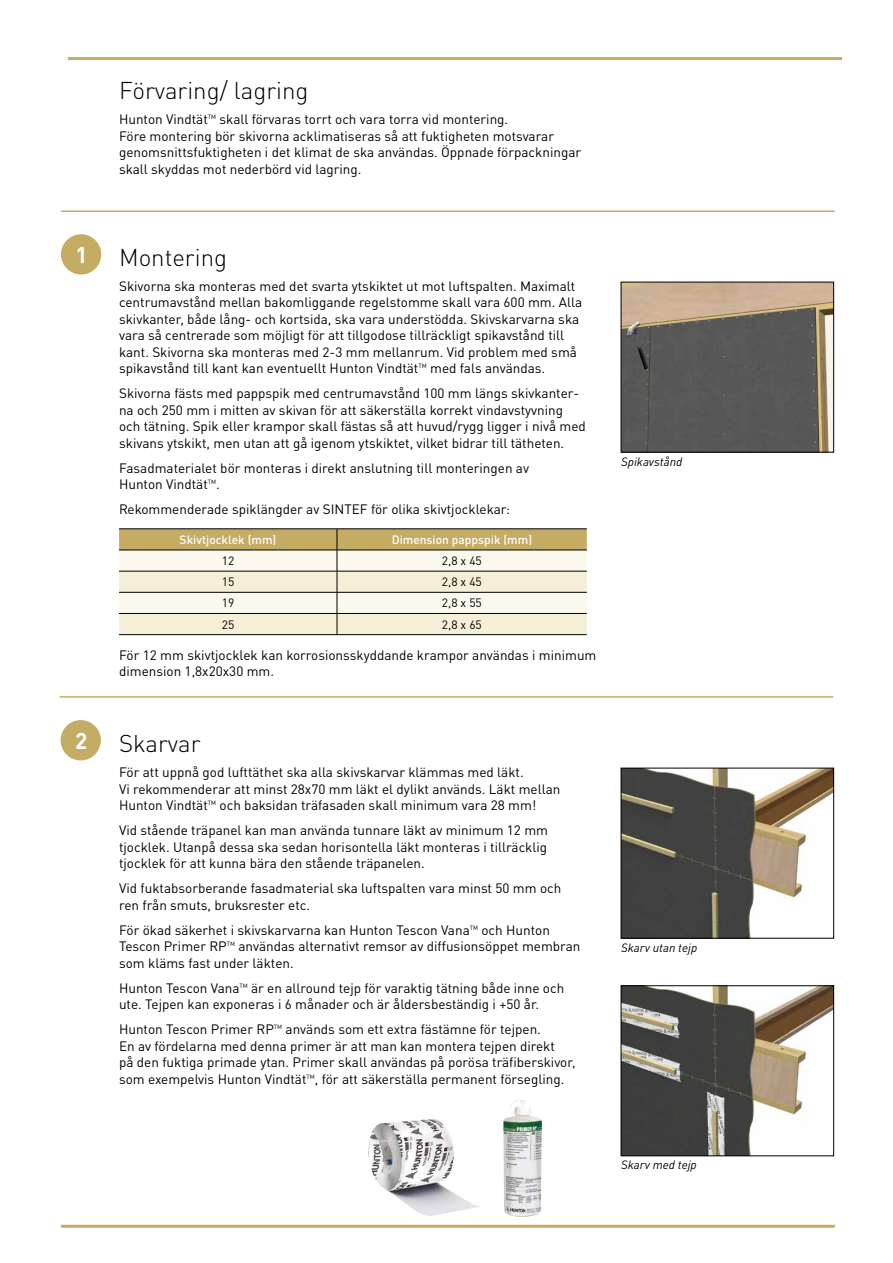
<style>
.page{position:relative;width:893px;height:1263px;background:#fff}
.page>*{position:absolute;margin:0;border:0;box-sizing:border-box;transform-origin:0 0}
.t1{font:300 24px "DINOT";color:#000}
.t2{font:700 22.5px "DINOT";color:#fff}
.t3{font:13.5px/16.5px "DINOT";color:#000}
.t4{font:500 12px "DINOT";color:#fff}
.t5{font:italic 12px "DINOT";color:#000}
.t6{font:12px "DINOT";color:#000}
</style>
<div class="page">
<hr style="left:119px;top:528px;width:218px;height:1px;background:#000">
<hr style="left:337px;top:528px;width:250px;height:1px;background:#000">
<svg style="left:119px;top:529px;width:468px;height:105px;background:#e3dbc1"></svg>
<hr style="left:119px;top:634px;width:218px;height:1px;background:#000">
<hr style="left:337px;top:634px;width:250px;height:1px;background:#000">
<div style="left:61px;top:234px;width:40px;height:41px;background:#c5ac65;border-radius:50%"></div>
<div style="left:61px;top:720px;width:40px;height:40px;background:#c5ac65;border-radius:50%"></div>
<hr style="left:60px;top:696px;width:773px;height:2px;background:#c5ac65">
<hr style="left:68px;top:57px;width:774px;height:3px;background:#c5ac65">
<hr style="left:61px;top:1225px;width:774px;height:3px;background:#c5ac65">
<hr style="left:61px;top:210px;width:774px;height:2px;background:#c5ac65">
<img style="left:623px;top:284px;width:209px;height:166px">
<div style="left:621px;top:282px;width:213px;height:170px;border:1px solid #000"></div>
<img style="left:623px;top:770px;width:209px;height:166px">
<div style="left:621px;top:768px;width:213px;height:170px;border:1px solid #000"></div>
<img style="left:623px;top:987px;width:209px;height:167px">
<div style="left:621px;top:985px;width:213px;height:171px;border:1px solid #000"></div>
<img style="left:503px;top:1100px;width:16px;height:110px">
<img style="left:368px;top:1119px;width:112px;height:97px">
<h2 class="t2" style="left:75px;top:240px;width:14px">1</h2>
<h2 class="t2" style="left:75px;top:726px;width:14px">2</h2>
<h1 class="t1" style="left:119px;top:76px;width:191px">Förvaring/ lagring</h1>
<p class="t3" style="left:119px;top:111px;width:464px">Hunton Vindtät<sup>TM</sup> skall förvaras torrt och vara torra vid montering.<br>Före montering bör skivorna acklimatiseras så att fuktigheten motsvarar genomsnittsfuktigheten i det klimat de ska användas. Öppnade förpackningar skall skyddas mot nederbörd vid lagring.</p>
<h1 class="t1" style="left:119px;top:242px;width:109px">Montering</h1>
<p class="t3" style="left:119px;top:277px;width:465px">Skivorna ska monteras med det svarta ytskiktet ut mot luftspalten. Maximalt centrumavstånd mellan bakomliggande regelstomme skall vara 600 mm. Alla skivkanter, både lång- och kortsida, ska vara understödda. Skivskarvarna ska vara så centrerade som möjligt för att tillgodose tillräckligt spikavstånd till kant. Skivorna ska monteras med 2-3 mm mellanrum. Vid problem med små spikavstånd till kant kan eventuellt Hunton Vindtät<sup>TM</sup> med fals användas.</p>
<p class="t3" style="left:119px;top:385px;width:468px">Skivorna fästs med pappspik med centrumavstånd 100 mm längs skivkanter&shy;na och 250 mm i mitten av skivan för att säkerställa korrekt vindavstyvning och tätning. Spik eller krampor skall fästas så att huvud/rygg ligger i nivå med skivans ytskikt, men utan att gå igenom ytskiktet, vilket bidrar till tätheten.</p>
<p class="t3" style="left:119px;top:459px;width:412px">Fasadmaterialet bör monteras i direkt anslutning till monteringen av<br>Hunton Vindtät<sup>TM</sup>.</p>
<p class="t3" style="left:119px;top:501px;width:392px">Rekommenderade spiklängder av SINTEF för olika skivtjocklekar:</p>
<p class="t4" style="left:180px;top:532px;width:98px">Skivtjocklek (mm)</p>
<p class="t4" style="left:392px;top:532px;width:142px">Dimension pappspik (mm)</p>
<p class="t6" style="left:222px;top:553px;width:14px">12</p>
<p class="t6" style="left:442px;top:553px;width:41px">2,8 x 45</p>
<p class="t6" style="left:222px;top:574px;width:14px">15</p>
<p class="t6" style="left:442px;top:574px;width:41px">2,8 x 45</p>
<p class="t6" style="left:222px;top:596px;width:14px">19</p>
<p class="t6" style="left:442px;top:596px;width:41px">2,8 x 55</p>
<p class="t6" style="left:222px;top:617px;width:14px">25</p>
<p class="t6" style="left:442px;top:617px;width:41px">2,8 x 65</p>
<p class="t3" style="left:119px;top:646px;width:479px">För 12 mm skivtjocklek kan korrosionsskyddande krampor användas i minimum dimension 1,8x20x30 mm.</p>
<h1 class="t1" style="left:119px;top:729px;width:83px">Skarvar</h1>
<p class="t3" style="left:119px;top:764px;width:443px">För att uppnå god lufttäthet ska alla skivskarvar klämmas med läkt.<br>Vi rekommenderar att minst 28x70 mm läkt el dylikt används. Läkt mellan<br>Hunton Vindtät<sup>TM</sup> och baksidan träfasaden skall minimum vara 28 mm!</p>
<p class="t3" style="left:119px;top:822px;width:430px;text-align:justify">Vid stående träpanel kan man använda tunnare läkt av minimum 12 mm tjocklek. Utanpå dessa ska sedan horisontella läkt monteras i tillräcklig tjocklek för att kunna bära den stående träpanelen.</p>
<p class="t3" style="left:119px;top:880px;width:444px">Vid fuktabsorberande fasadmaterial ska luftspalten vara minst 50 mm och ren från smuts, bruksrester etc.</p>
<p class="t3" style="left:119px;top:921px;width:463px">För ökad säkerhet i skivskarvarna kan Hunton Tescon Vana<sup>TM</sup> och Hunton<br>Tescon Primer RP<sup>TM</sup> användas alternativt remsor av diffusionsöppet membran som kläms fast under läkten.</p>
<p class="t3" style="left:119px;top:979px;width:447px">Hunton Tescon Vana<sup>TM</sup> är en allround tejp för varaktig tätning både inne och ute. Tejpen kan exponeras i 6 månader och är åldersbeständig i +50 år.</p>
<p class="t3" style="left:119px;top:1021px;width:458px">Hunton Tescon Primer RP<sup>TM</sup> används som ett extra fästämne för tejpen.<br>En av fördelarna med denna primer är att man kan montera tejpen direkt<br>på den fuktiga primade ytan. Primer skall användas på porösa träfiberskivor, som exempelvis Hunton Vindtät<sup>TM</sup>, för att säkerställa permanent försegling.</p>
<p class="t5" style="left:621px;top:454px;width:63px">Spikavstånd</p>
<p class="t5" style="left:621px;top:940px;width:78px">Skarv utan tejp</p>
<p class="t5" style="left:621px;top:1157px;width:77px">Skarv med tejp</p>
</div>
